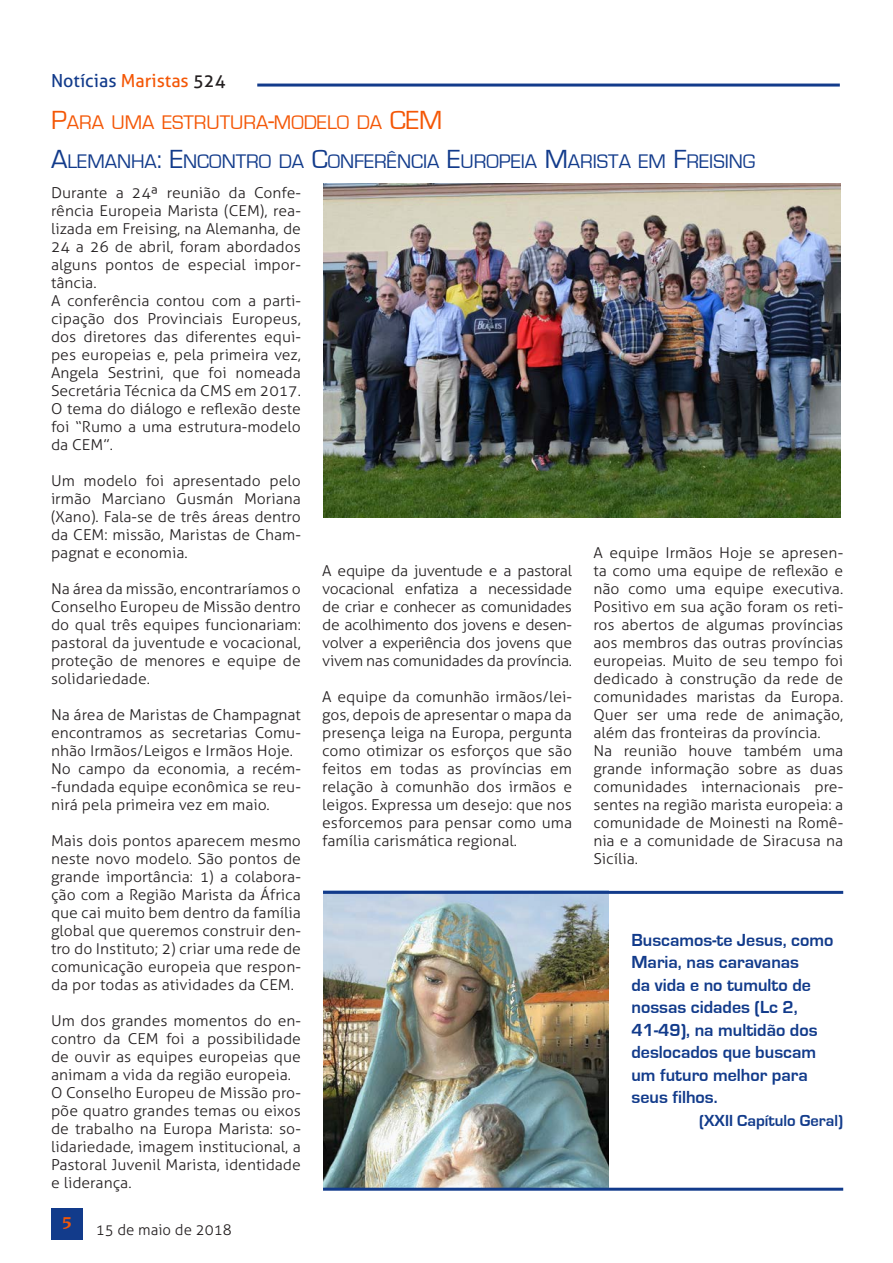
<style>
.page{position:relative;width:893px;height:1263px;background:#fff}
.page>*{position:absolute;margin:0;border:0;box-sizing:border-box;transform-origin:0 0}
.Titolo{font:20.25px "Eurostile";color:#123b8b}
.Titolo-2{font:20.25px "Eurostile";color:#f45706}
.Citacion{font:700 18px/22.5px "Eurostile";color:#123b8b}
.t1{font:18px "Aller";color:#123b8b}
.t2{font:700 18px "Novarese IT Cby BT";color:#f45706}
.Citacion-2{font:700 16.5px "Eurostile";color:#123b8b}
.Testo_sinEspacio{font:300 15px/18px "Aller";color:#231f20;text-align:justify;scale:1.05 1}
.Testo_sinEspacio-2{font:300 15px "Aller";color:#231f20}
.s1{color:#f45706}
.s2{color:#231f20}
.s3{font-size:27px}
</style>
<div class="page">
<hr style="left:257px;top:84px;width:583px;height:3px;background:#123b8b">
<div style="left:51px;top:1208px;width:32px;height:31px;background:#123b8b"></div>
<img style="left:323px;top:184px;width:517px;height:334px">
<img style="left:323px;top:894px;width:285px;height:294px">
<hr style="left:323px;top:891px;width:520px;height:3px;background:#123b8b">
<hr style="left:323px;top:1188px;width:520px;height:3px;background:#123b8b">
<p class="t1" style="left:51px;top:69px;width:176px">Notícias <span class="s1">Maristas</span> <span class="s2">524</span></p>
<p class="Titolo-2" style="left:51px;top:111px;width:357px"><span class="s3">P</span>ARA UMA ESTRUTURA<span class="s3">-</span>MODELO DA <span class="s3">CEM</span></p>
<p class="Titolo" style="left:51px;top:151px;width:705px"><span class="s3">A</span>LEMANHA<span class="s3">: E</span>NCONTRO DA <span class="s3">C</span>ONFERÊNCIA <span class="s3">E</span>UROPEIA <span class="s3">M</span>ARISTA EM <span class="s3">F</span>REISING</p>
<p class="Testo_sinEspacio" style="left:51px;top:184px;width:240px">Durante a 24ª reunião da Confe&shy;rência Europeia Marista (CEM), rea&shy;lizada em Freising, na Alemanha, de 24 a 26 de abril, foram abordados alguns pontos de especial impor&shy;tância.</p>
<p class="Testo_sinEspacio" style="left:51px;top:292px;width:240px">A conferência contou com a parti&shy;cipação dos Provinciais Europeus, dos diretores das diferentes equi&shy;pes europeias e, pela primeira vez, Angela Sestrini, que foi nomeada Secretária Técnica da CMS em 2017.</p>
<p class="Testo_sinEspacio" style="left:51px;top:400px;width:239px">O tema do diálogo e reflexão deste foi “Rumo a uma estrutura-modelo da CEM”.</p>
<p class="Testo_sinEspacio" style="left:51px;top:472px;width:239px">Um modelo foi apresentado pelo irmão Marciano Gusmán Moriana (Xano). Fala-se de três áreas dentro da CEM: missão, Maristas de Cham&shy;pagnat e economia.</p>
<p class="Testo_sinEspacio" style="left:51px;top:580px;width:239px">Na área da missão, encontraríamos o Conselho Europeu de Missão dentro do qual três equipes funcionariam: pastoral da juventude e vocacional, proteção de menores e equipe de solidariedade.</p>
<p class="Testo_sinEspacio" style="left:51px;top:706px;width:239px">Na área de Maristas de Champagnat encontramos as secretarias Comu&shy;nhão Irmãos/Leigos e Irmãos Hoje.</p>
<p class="Testo_sinEspacio" style="left:51px;top:760px;width:239px">No campo da economia, a recém--fundada equipe econômica se reu&shy;nirá pela primeira vez em maio.</p>
<p class="Testo_sinEspacio" style="left:51px;top:832px;width:240px">Mais dois pontos aparecem mesmo neste novo modelo. São pontos de grande importância: 1) a colabora&shy;ção com a Região Marista da África que cai muito bem dentro da família global que queremos construir den&shy;tro do Instituto; 2) criar uma rede de comunicação europeia que respon&shy;da por todas as atividades da CEM.</p>
<p class="Testo_sinEspacio" style="left:51px;top:1012px;width:239px">Um dos grandes momentos do en&shy;contro da CEM foi a possibilidade de ouvir as equipes europeias que animam a vida da região europeia.</p>
<p class="Testo_sinEspacio" style="left:51px;top:1084px;width:239px">O Conselho Europeu de Missão pro&shy;põe quatro grandes temas ou eixos de trabalho na Europa Marista: so&shy;lidariedade, imagem institucional, a Pastoral Juvenil Marista, identidade e liderança.</p>
<p class="t2" style="left:62px;top:1212px;width:12px">5</p>
<p class="Testo_sinEspacio-2" style="left:96px;top:1220px;width:138px">15 de maio de 2018</p>
<p class="Testo_sinEspacio" style="left:322px;top:562px;width:239px">A equipe da juventude e a pastoral vocacional enfatiza a necessidade de criar e conhecer as comunidades de acolhimento dos jovens e desen&shy;volver a experiência dos jovens que vivem nas comunidades da província.</p>
<p class="Testo_sinEspacio" style="left:322px;top:688px;width:239px">A equipe da comunhão irmãos/lei&shy;gos, depois de apresentar o mapa da presença leiga na Europa, pergunta como otimizar os esforços que são feitos em todas as províncias em relação à comunhão dos irmãos e leigos. Expressa um desejo: que nos esforcemos para pensar como uma família carismática regional.</p>
<p class="Testo_sinEspacio" style="left:593px;top:544px;width:240px">A equipe Irmãos Hoje se apresen&shy;ta como uma equipe de reflexão e não como uma equipe executiva.<br>Positivo em sua ação foram os reti&shy;ros abertos de algumas províncias aos membros das outras províncias europeias. Muito de seu tempo foi dedicado à construção da rede de comunidades maristas da Europa.<br>Quer ser uma rede de animação, além das fronteiras da província.</p>
<p class="Testo_sinEspacio" style="left:593px;top:742px;width:239px">Na reunião houve também uma grande informação sobre as duas comunidades internacionais pre&shy;sentes na região marista europeia: a comunidade de Moinesti na Romê&shy;nia e a comunidade de Siracusa na Sicília.</p>
<p class="Citacion" style="left:631px;top:929px;width:203px">Buscamos-te Jesus, como<br>Maria, nas caravanas<br>da vida e no tumulto de nossas cidades (Lc 2,<br>41-49), na multidão dos deslocados que buscam um futuro melhor para seus filhos.</p>
<p class="Citacion-2" style="left:699px;top:1111px;width:146px">(XXII Capítulo Geral)</p>
</div>
